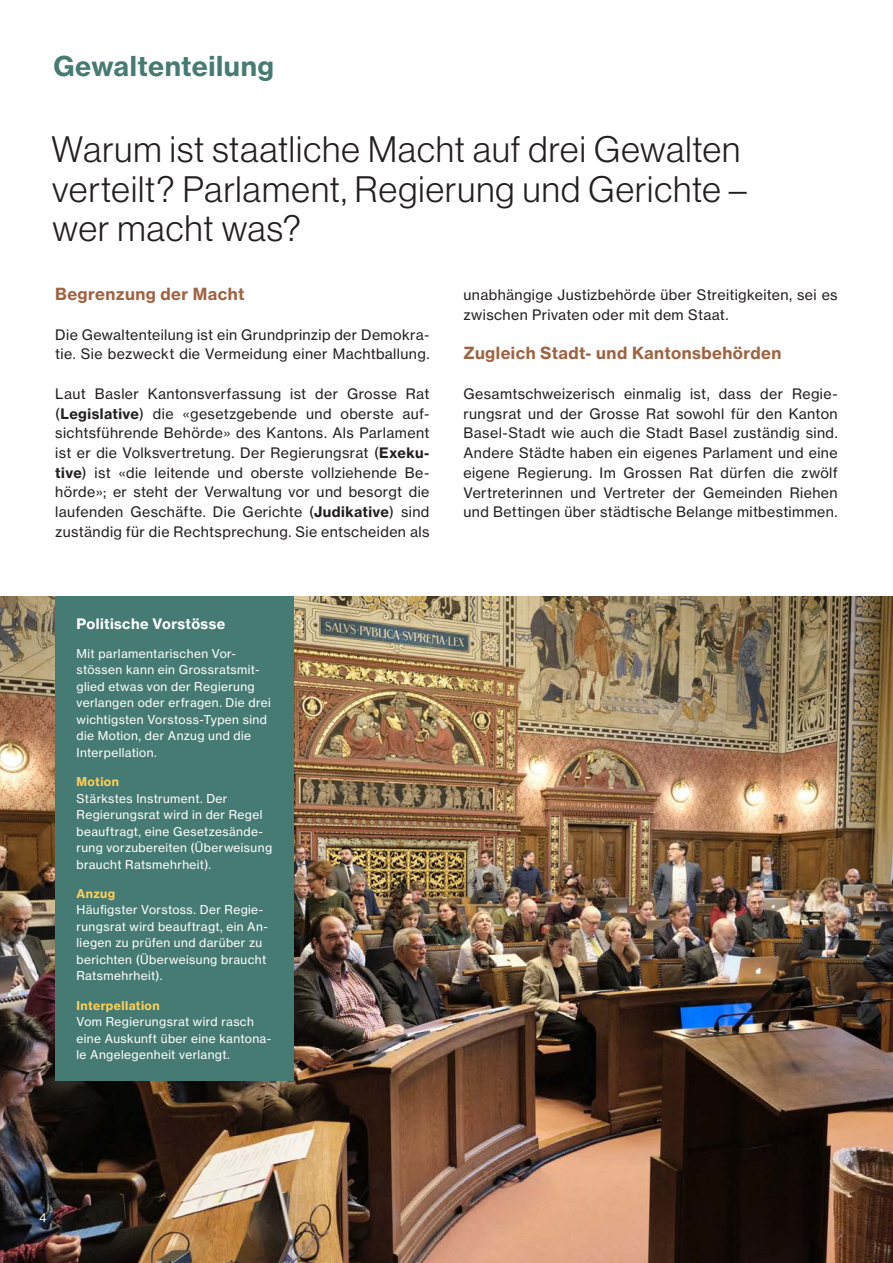
<style>
.page{position:relative;width:893px;height:1263px;background:#fff}
.page>*{position:absolute;margin:0;border:0;box-sizing:border-box;transform-origin:0 0}
.t1{font:36px/39.5px "N Haas Grotesk DS Pro 45 Lt";letter-spacing:.03em;color:#231f20}
.t2{font:27px "N Haas Grotesk TX Pro 75 Bd";letter-spacing:.02em;color:#467b73}
.t3{font:16.5px "N Haas Grotesk TX Pro 75 Bd";letter-spacing:.025em;color:#9f6342}
.t4{font:14.25px/19.6px "N Haas Grotesk TX Pro 55 Rg";letter-spacing:.025em;color:#231f20}
.t5{font:14.25px "N Haas Grotesk TX Pro 75 Bd";letter-spacing:.03em;color:#fff}
.t6{font:12px/16.5px "N Haas Grotesk TX Pro 55 Rg";letter-spacing:.035em;color:#fff}
.t7{font:12px "N Haas Grotesk TX Pro 75 Bd";letter-spacing:.035em;color:#fed058}
.s1{font-family:"N Haas Grotesk TX Pro 75 Bd"}
</style>
<div class="page">
<img style="left:0;top:596px;width:893px;height:667px">
<div style="left:55px;top:596px;width:238px;height:484px;background:#467b73"></div>
<h2 class="t2" style="left:53px;top:49px;width:222px">Gewaltenteilung</h2>
<h1 class="t1" style="left:52px;top:130px;width:697px">Warum ist staatliche Macht auf drei Gewalten verteilt? Parlament, Regierung und Gerichte – wer macht was?</h1>
<p class="t3" style="left:55px;top:284px;width:191px">Begrenzung der Macht</p>
<p class="t4" style="left:55px;top:325px;width:376px">Die Gewaltenteilung ist ein Grundprinzip der Demokra&shy;tie. Sie bezweckt die Vermeidung einer Machtballung.</p>
<p class="t4" style="left:55px;top:384px;width:376px;text-align:justify">Laut Basler Kantonsverfassung ist der Grosse Rat (<span class="s1">Legislative</span>) die «gesetzgebende und oberste auf&shy;sichtsführende Behörde» des Kantons. Als Parlament ist er die Volksvertretung. Der Regierungsrat (<span class="s1">Exeku&shy;tive</span>) ist «die leitende und oberste vollziehende Be&shy;hörde»; er steht der Verwaltung vor und besorgt die laufenden Geschäfte. Die Gerichte (<span class="s1">Judikative</span>) sind zuständig für die Rechtsprechung. Sie entscheiden als</p>
<p class="t5" style="left:77px;top:614px;width:150px">Politische Vorstösse</p>
<p class="t6" style="left:77px;top:645px;width:196px">Mit parlamentarischen Vor&shy;stössen kann ein Grossratsmit&shy;glied etwas von der Regierung verlangen oder erfragen. Die drei wichtigsten Vorstoss-Typen sind die Motion, der Anzug und die<br>Interpellation.</p>
<p class="t7" style="left:77px;top:774px;width:44px">Motion</p>
<p class="t6" style="left:77px;top:790px;width:197px">Stärkstes Instrument. Der<br>Regierungsrat wird in der Regel beauftragt, eine Gesetzesände&shy;rung vorzubereiten (Überweisung braucht Ratsmehrheit).</p>
<p class="t7" style="left:77px;top:886px;width:40px">Anzug</p>
<p class="t6" style="left:77px;top:902px;width:193px">Häufigster Vorstoss. Der Regie&shy;rungsrat wird beauftragt, ein An&shy;liegen zu prüfen und darüber zu berichten (Überweisung braucht<br>Ratsmehrheit).</p>
<p class="t7" style="left:77px;top:998px;width:85px">Interpellation</p>
<p class="t6" style="left:77px;top:1013px;width:196px">Vom Regierungsrat wird rasch eine Auskunft über eine kantona&shy;le Angelegenheit verlangt.</p>
<p class="t4" style="left:463px;top:285px;width:376px">unabhängige Justizbehörde über Streitigkeiten, sei es zwischen Privaten oder mit dem Staat.</p>
<p class="t3" style="left:463px;top:343px;width:320px">Zugleich Stadt- und Kantonsbehörden</p>
<p class="t4" style="left:463px;top:384px;width:376px;text-align:justify">Gesamtschweizerisch einmalig ist, dass der Regie&shy;rungsrat und der Grosse Rat sowohl für den Kanton Basel-Stadt wie auch die Stadt Basel zuständig sind.<br>Andere Städte haben ein eigenes Parlament und eine eigene Regierung. Im Grossen Rat dürfen die zwölf Vertreterinnen und Vertreter der Gemeinden Riehen und Bettingen über städtische Belange mitbestimmen.</p>
<p class="t6" style="left:39px;top:1209px;width:9px">4</p>
</div>
